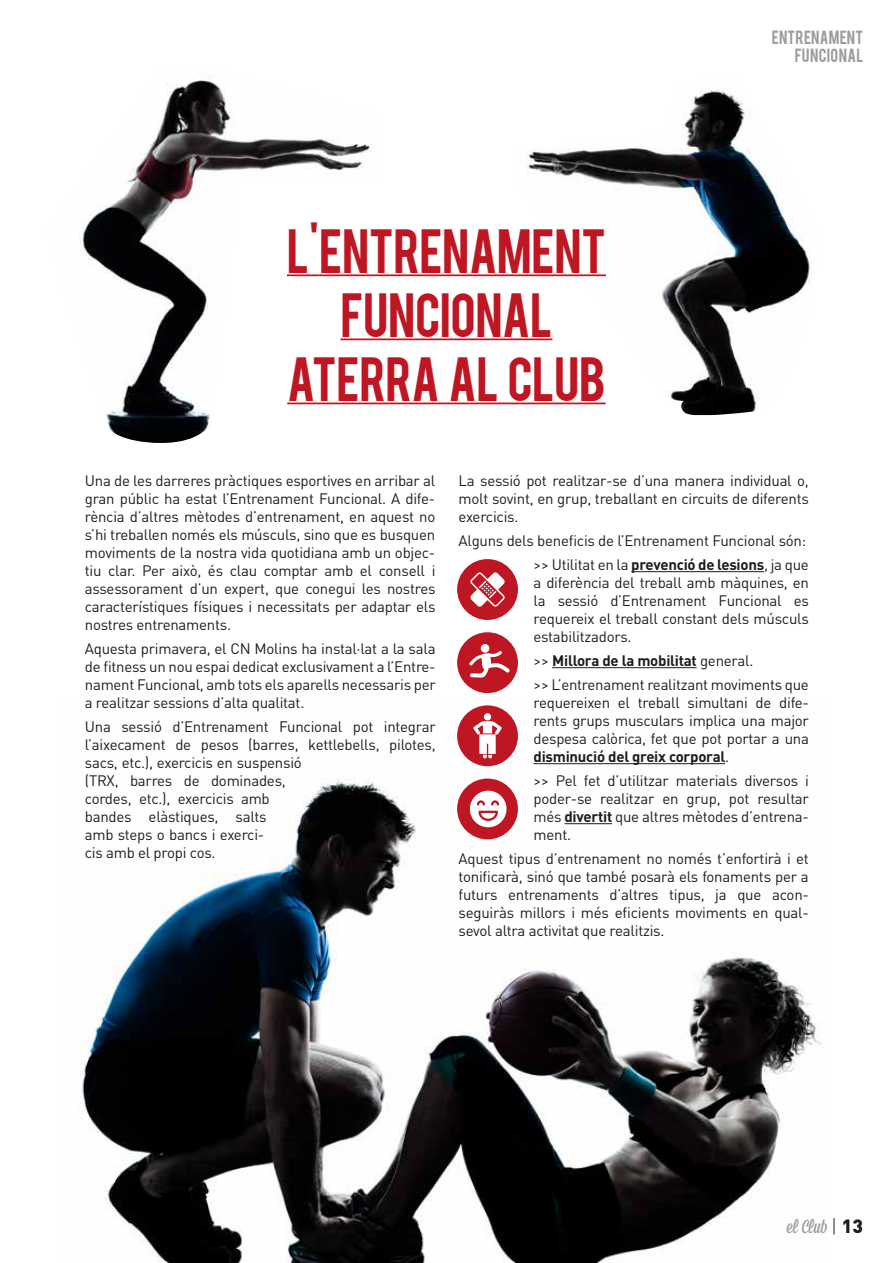
<style>
.page{position:relative;width:893px;height:1263px;background:#fff}
.page>*{position:absolute;margin:0;border:0;box-sizing:border-box;transform-origin:0 0}
.t1{font:49.05px/64.1px "Bebas";letter-spacing:-.01em;color:#be1622;text-align:center}
.t2{font:18.9px "Mission Script";color:#9d9d9c}
.t3{font:15px/18px "DIN Pro";letter-spacing:-.015em;color:#1d1d1b;text-align:justify}
.t4{font:15px/18px "Bebas";letter-spacing:.02em;color:#9d9d9c;text-align:right}
.s1{font-weight:700}
.s2{font-family:"DIN Pro";font-weight:300;color:#1d1d1b}
.s3{font-family:"DIN Pro";font-weight:900;color:#1d1d1b}
</style>
<div class="page">
<img style="left:82px;top:79px;width:297px;height:364px">
<img style="left:514px;top:89px;width:297px;height:326px">
<img style="left:79px;top:709px;width:743px;height:554px">
<hr style="left:631px;top:571px;width:133px;height:1px;background:#1d1d1b">
<hr style="left:552px;top:667px;width:145px;height:1px;background:#1d1d1b">
<hr style="left:534px;top:763px;width:191px;height:1px;background:#1d1d1b">
<hr style="left:564px;top:823px;width:48px;height:1px;background:#1d1d1b">
<div style="left:457px;top:559px;width:61px;height:61px;background:#be1622;border-radius:50%"></div>
<div style="left:457px;top:632px;width:61px;height:61px;background:#be1622;border-radius:50%"></div>
<div style="left:457px;top:705px;width:61px;height:61px;background:#be1622;border-radius:50%"></div>
<div style="left:457px;top:778px;width:61px;height:61px;background:#be1622;border-radius:50%"></div>
<div style="left:480px;top:644px;width:10px;height:9px;background:#fff;border-radius:50%"></div>
<svg style="left:469px;top:650px;width:41px;height:28px"></svg>
<hr style="left:287px;top:274px;width:22px;height:2px;background:#be1622">
<svg style="left:309px;top:274px;width:10px;height:2px"></svg>
<hr style="left:319px;top:274px;width:287px;height:2px;background:#be1622">
<hr style="left:340px;top:338px;width:212px;height:2px;background:#be1622">
<hr style="left:287px;top:403px;width:319px;height:1px;background:#be1622">
<svg style="left:470px;top:572px;width:35px;height:35px"></svg>
<div style="left:484px;top:713px;width:7px;height:7px;background:#fff;border-radius:50%"></div>
<svg style="left:473px;top:721px;width:29px;height:37px"></svg>
<svg style="left:470px;top:791px;width:36px;height:36px"></svg>
<h1 class="t1" style="left:287px;top:216px;width:321px">L'ENTRENAMENT<br>FUNCIONAL<br>ATERRA AL CLUB</h1>
<p class="t4" style="left:772px;top:28px;width:93px">ENTRENAMENT<br>FUNCIONAL</p>
<p class="t3" style="left:85px;top:471px;width:352px">Una de les darreres pràctiques esportives en arribar al gran públic ha estat l’Entrenament Funcional. A dife&shy;rència d’altres mètodes d’entrenament, en aquest no s’hi treballen només els músculs, sino que es busquen moviments de la nostra vida quotidiana amb un objec&shy;tiu clar. Per això, és clau comptar amb el consell i assessorament d’un expert, que conegui les nostres característiques físiques i necessitats per adaptar els nostres entrenaments.</p>
<p class="t3" style="left:85px;top:639px;width:352px">Aquesta primavera, el CN Molins ha instal·lat a la sala de fitness un nou espai dedicat exclusivament a l’Entre&shy;nament Funcional, amb tots els aparells necessaris per a realitzar sessions d’alta qualitat.</p>
<p class="t3" style="left:85px;top:717px;width:352px;text-align:left">Una sessió d’Entrenament Funcional pot integrar l’aixecament de pesos (barres, kettlebells, pilotes, sacs, etc.), exercicis en suspensió<br>(TRX, barres de dominades,<br>cordes, etc.), exercicis amb<br>bandes elàstiques, salts<br>amb steps o bancs i exerci-<br>cis amb el propi cos.</p>
<p class="t3" style="left:459px;top:471px;width:352px">La sessió pot realitzar-se d’una manera individual o, molt sovint, en grup, treballant en circuits de diferents exercicis.</p>
<p class="t3" style="left:459px;top:528px;width:352px;line-height:24px;text-align:right">Alguns dels beneficis de l’Entrenament Funcional són: &gt;&gt; Utilitat en la <span class="s1">prevenció de lesions</span>, ja que</p>
<p class="t3" style="left:534px;top:573px;width:277px">a diferència del treball amb màquines, en la sessió d’Entrenament Funcional es requereix el treball constant dels músculs estabilitzadors.</p>
<p class="t3" style="left:534px;top:648px;width:277px;line-height:24px">&gt;&gt; <span class="s1">Millora de la mobilitat</span> general.<br>&gt;&gt; L’entrenament realitzant moviments que</p>
<p class="t3" style="left:534px;top:693px;width:277px">requereixen el treball simultani de dife&shy;rents grups musculars implica una major despesa calòrica, fet que pot portar a una <span class="s1">disminució del greix corporal</span>.</p>
<p class="t3" style="left:534px;top:771px;width:277px">&gt;&gt; Pel fet d’utilitzar materials diversos i poder-se realitzar en grup, pot resultar més <span class="s1">divertit</span> que altres mètodes d’entrena&shy;ment.</p>
<p class="t3" style="left:459px;top:849px;width:352px">Aquest tipus d’entrenament no només t’enfortirà i et tonificarà, sinó que també posarà els fonaments per a futurs entrenaments d’altres tipus, ja que acon&shy;seguiràs millors i més eficients moviments en qual&shy;sevol altra activitat que realitzis.</p>
<p class="t2" style="left:787px;top:1215px;width:78px">el Club <span class="s2">|</span> <span class="s3">13</span></p>
</div>
